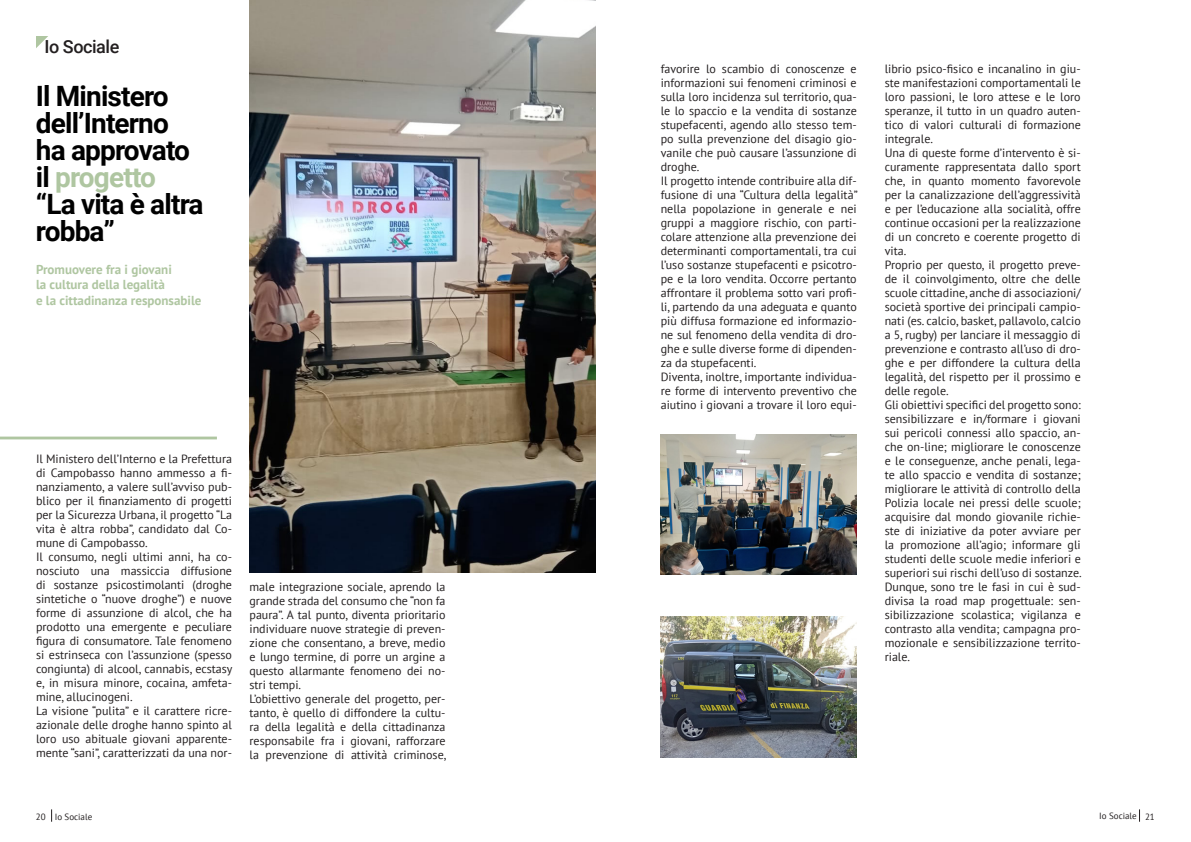
<style>
.page{position:relative;width:1191px;height:842px;background:#fff}
.page>*{position:absolute;margin:0;border:0;box-sizing:border-box;transform-origin:0 0}
.TITLE_2{font:700 28px/27px "Roboto";letter-spacing:-.03em;color:#000}
.TITLE_2-2{font:700 28px "Roboto";letter-spacing:-.03em;color:#afc6a1}
.TITLE_1{font:500 18px "Roboto";letter-spacing:-.025em;color:#231f20}
.body_text{font:700 13px "PT Sans";color:#afc6a1}
.body_text-2{font:12px/14px "PT Sans";color:#231f20;text-align:justify}
.t1{font:9px "PT Sans";color:#231f20}
.s1{color:#000}
</style>
<div class="page">
<svg style="left:51px;top:809px;width:1px;height:13px"></svg>
<svg style="left:1139px;top:809px;width:1px;height:13px"></svg>
<svg style="left:36px;top:36px;width:12px;height:12px"></svg>
<img style="left:249px;top:0;width:346px;height:573px">
<img style="left:660px;top:617px;width:196px;height:141px">
<img style="left:660px;top:434px;width:196px;height:141px">
<hr style="left:0;top:437px;width:217px;height:2px;background:#afc6a1">
<p class="TITLE_1" style="left:45px;top:34px;width:76px">Io Sociale</p>
<p class="TITLE_2" style="left:36px;top:82px;width:135px">Il Ministero dell’Interno</p>
<p class="TITLE_2" style="left:36px;top:136px;width:156px">ha approvato</p>
<p class="TITLE_2-2" style="left:36px;top:157px;width:122px"><span class="s1">il</span> progetto</p>
<p class="TITLE_2" style="left:36px;top:190px;width:169px">“La vita è altra robba”</p>
<p class="body_text" style="left:36px;top:261px;width:137px">Promuovere fra i giovani</p>
<p class="body_text" style="left:36px;top:276px;width:130px">la cultura della legalità</p>
<p class="body_text" style="left:36px;top:292px;width:167px">e la cittadinanza responsabile</p>
<p class="body_text-2" style="left:36px;top:451px;width:197px">Il Ministero dell’Interno e la Prefettura di Campobasso hanno ammesso a fi&shy;nanziamento, a valere sull’avviso pub&shy;blico per il finanziamento di progetti per la Sicurezza Urbana, il progetto “La vita è altra robba”, candidato dal Co&shy;mune di Campobasso.</p>
<p class="body_text-2" style="left:36px;top:549px;width:198px">Il consumo, negli ultimi anni, ha co&shy;nosciuto una massiccia diffusione di sostanze psicostimolanti (droghe sintetiche o “nuove droghe”) e nuove forme di assunzione di alcol, che ha prodotto una emergente e peculiare figura di consumatore. Tale fenomeno si estrinseca con l’assunzione (spesso congiunta) di alcool, cannabis, ecstasy e, in misura minore, cocaina, amfeta&shy;mine, allucinogeni.</p>
<p class="body_text-2" style="left:36px;top:703px;width:197px">La visione “pulita” e il carattere ricre&shy;azionale delle droghe hanno spinto al loro uso abituale giovani apparente&shy;mente “sani”, caratterizzati da una nor-</p>
<p class="body_text-2" style="left:249px;top:579px;width:197px">male integrazione sociale, aprendo la grande strada del consumo che “non fa paura”. A tal punto, diventa prioritario individuare nuove strategie di preven&shy;zione che consentano, a breve, medio e lungo termine, di porre un argine a questo allarmante fenomeno dei no&shy;stri tempi.</p>
<p class="body_text-2" style="left:249px;top:691px;width:198px">L’obiettivo generale del progetto, per&shy;tanto, è quello di diffondere la cultu&shy;ra della legalità e della cittadinanza responsabile fra i giovani, rafforzare la prevenzione di attività criminose,</p>
<p class="body_text-2" style="left:660px;top:61px;width:197px">favorire lo scambio di conoscenze e informazioni sui fenomeni criminosi e sulla loro incidenza sul territorio, qua&shy;le lo spaccio e la vendita di sostanze stupefacenti, agendo allo stesso tem&shy;po sulla prevenzione del disagio gio&shy;vanile che può causare l’assunzione di droghe.</p>
<p class="body_text-2" style="left:660px;top:173px;width:198px">Il progetto intende contribuire alla dif&shy;fusione di una “Cultura della legalità” nella popolazione in generale e nei gruppi a maggiore rischio, con parti&shy;colare attenzione alla prevenzione dei determinanti comportamentali, tra cui l’uso sostanze stupefacenti e psicotro&shy;pe e la loro vendita. Occorre pertanto affrontare il problema sotto vari profi&shy;li, partendo da una adeguata e quanto più diffusa formazione ed informazio&shy;ne sul fenomeno della vendita di dro&shy;ghe e sulle diverse forme di dipenden&shy;za da stupefacenti.</p>
<p class="body_text-2" style="left:660px;top:369px;width:197px">Diventa, inoltre, importante individua&shy;re forme di intervento preventivo che aiutino i giovani a trovare il loro equi-</p>
<p class="body_text-2" style="left:884px;top:61px;width:197px">librio psico-fisico e incanalino in giu&shy;ste manifestazioni comportamentali le loro passioni, le loro attese e le loro speranze, il tutto in un quadro auten&shy;tico di valori culturali di formazione integrale.</p>
<p class="body_text-2" style="left:884px;top:145px;width:197px">Una di queste forme d’intervento è si&shy;curamente rappresentata dallo sport che, in quanto momento favorevole per la canalizzazione dell’aggressività e per l’educazione alla socialità, offre continue occasioni per la realizzazione di un concreto e coerente progetto di vita.</p>
<p class="body_text-2" style="left:884px;top:257px;width:197px">Proprio per questo, il progetto preve&shy;de il coinvolgimento, oltre che delle scuole cittadine, anche di associazioni/ società sportive dei principali campio&shy;nati (es. calcio, basket, pallavolo, calcio a 5, rugby) per lanciare il messaggio di prevenzione e contrasto all’uso di dro&shy;ghe e per diffondere la cultura della legalità, del rispetto per il prossimo e delle regole.</p>
<p class="body_text-2" style="left:884px;top:397px;width:198px">Gli obiettivi specifici del progetto sono: sensibilizzare e in/formare i giovani sui pericoli connessi allo spaccio, an&shy;che on-line; migliorare le conoscenze e le conseguenze, anche penali, lega&shy;te allo spaccio e vendita di sostanze; migliorare le attività di controllo della Polizia locale nei pressi delle scuole; acquisire dal mondo giovanile richie&shy;ste di iniziative da poter avviare per la promozione all’agio; informare gli studenti delle scuole medie inferiori e superiori sui rischi dell’uso di sostanze.</p>
<p class="body_text-2" style="left:884px;top:579px;width:197px">Dunque, sono tre le fasi in cui è sud&shy;divisa la road map progettuale: sen&shy;sibilizzazione scolastica; vigilanza e contrasto alla vendita; campagna pro&shy;mozionale e sensibilizzazione territo&shy;riale.</p>
<p class="t1" style="left:36px;top:811px;width:58px">20 Io Sociale</p>
<p class="t1" style="left:1099px;top:810px;width:57px">Io Sociale 21</p>
</div>
